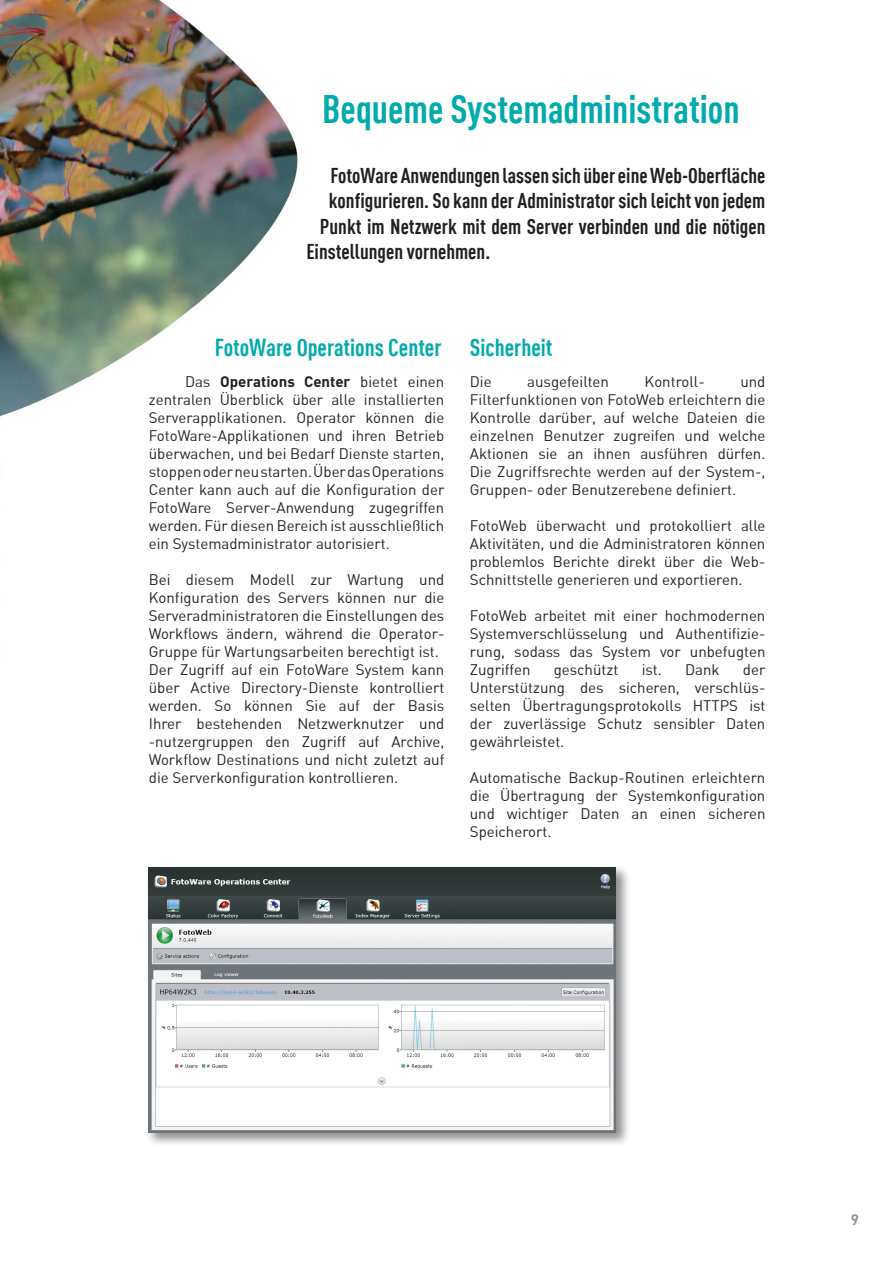
<style>
.page{position:relative;width:893px;height:1263px;background:#fff}
.page>*{position:absolute;margin:0;border:0;box-sizing:border-box;transform-origin:0 0}
.Main_title{font:700 39px "Foto Ware DIN Cond";color:#00aaad}
.Heading{font:700 24px "Foto Ware DIN Cond";color:#00aaad}
.ingress{font:700 21px "Foto Ware DIN Cond";color:#231f20}
.Brødtekst{font:15px/18px "Foto Ware DIN";color:#231f20;text-align:justify}
.t1{font:15px "Foto Ware DIN Bold";color:#939598}
.s1{font-family:"Foto Ware DIN Bold"}
</style>
<div class="page">
<img style="left:0;top:0;width:298px;height:417px">
<div style="left:144px;top:863px;width:486px;height:283px;background:#231f20;opacity:.5"></div>
<img style="left:149px;top:868px;width:467px;height:264px">
<p class="Main_title" style="left:322px;top:85px;width:419px">Bequeme Systemadministration</p>
<p class="ingress" style="left:330px;top:163px;width:437px">FotoWare Anwendungen lassen sich über eine Web-Oberfläche</p>
<p class="ingress" style="left:329px;top:188px;width:438px">konfigurieren. So kann der Administrator sich leicht von jedem</p>
<p class="ingress" style="left:320px;top:213px;width:447px">Punkt im Netzwerk mit dem Server verbinden und die nötigen</p>
<p class="ingress" style="left:306px;top:239px;width:185px">Einstellungen vornehmen.</p>
<p class="Heading" style="left:215px;top:333px;width:228px">FotoWare Operations Center</p>
<p class="Brødtekst" style="left:149px;top:372px;width:297px;text-indent:36px">Das <span class="s1">Operations Center</span> bietet einen zentralen Überblick über alle installierten Serverapplikationen. Operator können die FotoWare-Applikationen und ihren Betrieb überwachen, und bei Bedarf Dienste starten, stoppenoderneustarten.ÜberdasOperations Center kann auch auf die Konfiguration der FotoWare Server-Anwendung zugegriffen werden. Für diesen Bereich ist ausschließlich ein Systemadministrator autorisiert.</p>
<p class="Brødtekst" style="left:149px;top:570px;width:297px">Bei diesem Modell zur Wartung und Konfiguration des Servers können nur die Serveradministratoren die Einstellungen des Workflows ändern, während die Operator-Gruppe für Wartungsarbeiten berechtigt ist.</p>
<p class="Brødtekst" style="left:149px;top:660px;width:297px">Der Zugriff auf ein FotoWare System kann über Active Directory-Dienste kontrolliert werden. So können Sie auf der Basis Ihrer bestehenden Netzwerknutzer und -nutzergruppen den Zugriff auf Archive, Workflow Destinations und nicht zuletzt auf die Serverkonfiguration kontrollieren.</p>
<p class="Heading" style="left:470px;top:333px;width:84px">Sicherheit</p>
<p class="Brødtekst" style="left:470px;top:372px;width:23px">Die</p>
<p class="Brødtekst" style="left:527px;top:372px;width:83px">ausgefeilten</p>
<p class="Brødtekst" style="left:645px;top:372px;width:62px">Kontroll-</p>
<p class="Brødtekst" style="left:470px;top:372px;width:297px;text-indent:270px">und Filterfunktionen von FotoWeb erleichtern die Kontrolle darüber, auf welche Dateien die einzelnen Benutzer zugreifen und welche Aktionen sie an ihnen ausführen dürfen.<br>Die Zugriffsrechte werden auf der System-, Gruppen- oder Benutzerebene definiert.</p>
<p class="Brødtekst" style="left:470px;top:516px;width:297px">FotoWeb überwacht und protokolliert alle Aktivitäten, und die Administratoren können problemlos Berichte direkt über die Web-Schnittstelle generieren und exportieren.</p>
<p class="Brødtekst" style="left:470px;top:606px;width:297px">FotoWeb arbeitet mit einer hochmodernen Systemverschlüsselung und Authentifizie&shy;rung, sodass das System vor unbefugten Zugriffen</p>
<p class="Brødtekst" style="left:554px;top:660px;width:66px">geschützt</p>
<p class="Brødtekst" style="left:642px;top:660px;width:22px">ist.</p>
<p class="Brødtekst" style="left:685px;top:660px;width:36px">Dank</p>
<p class="Brødtekst" style="left:470px;top:660px;width:297px;text-indent:273px">der Unterstützung des sicheren, verschlüs&shy;selten Übertragungsprotokolls HTTPS ist der zuverlässige Schutz sensibler Daten gewährleistet.</p>
<p class="Brødtekst" style="left:470px;top:768px;width:297px">Automatische Backup-Routinen erleichtern die Übertragung der Systemkonfiguration und wichtiger Daten an einen sicheren Speicherort.</p>
<p class="t1" style="left:851px;top:1210px;width:10px">9</p>
</div>
